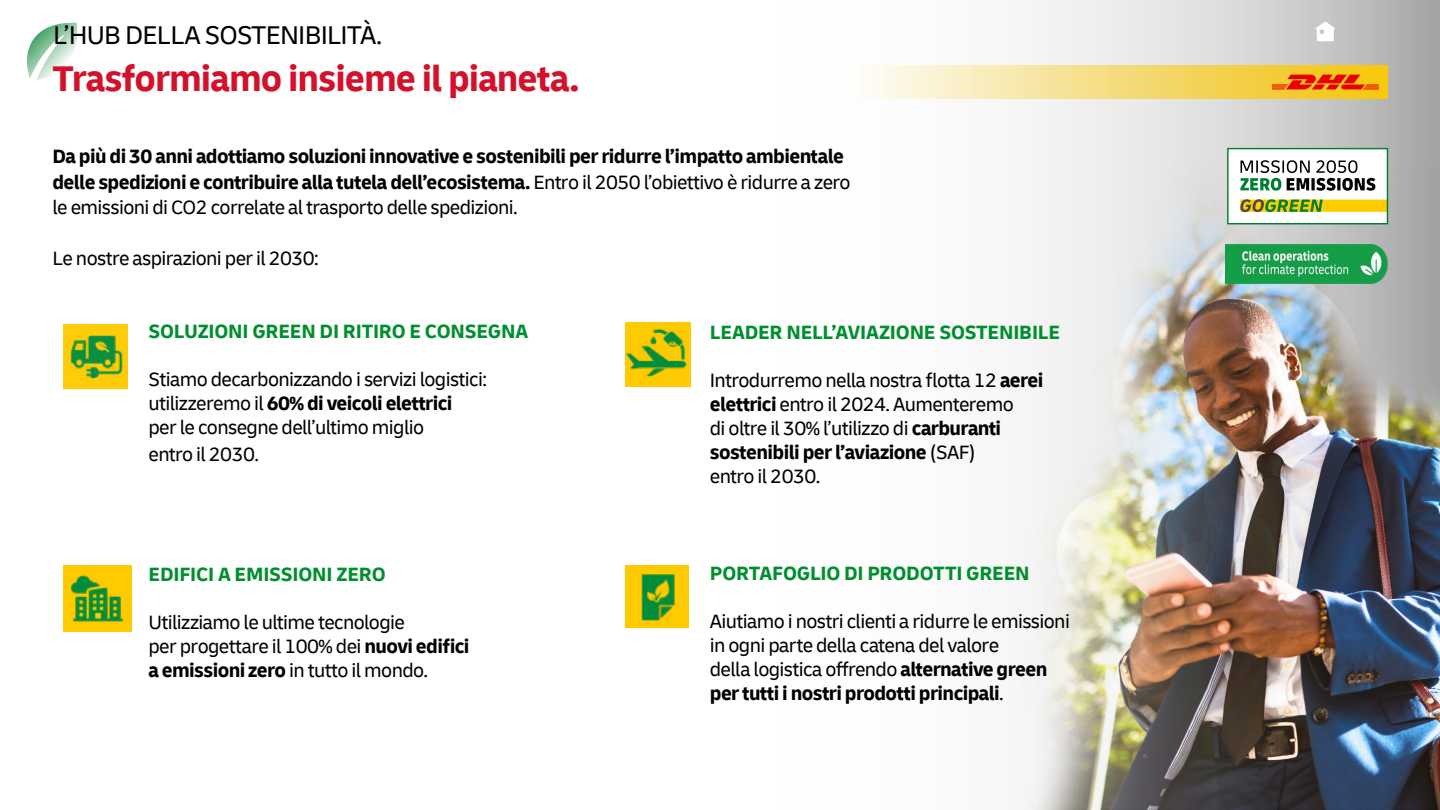
<style>
.page{position:relative;width:1440px;height:810px;background:#fff}
.page>*{position:absolute;margin:0;border:0;box-sizing:border-box;transform-origin:0 0}
.t1{font:700 37.5px "Delivery";letter-spacing:-.025em;color:#d4112a}
.t2{font:27px "Delivery";letter-spacing:-.03em;color:#000}
.t3{font:20.25px/24px "Delivery";letter-spacing:-.03em;color:#000}
.t4{font:700 20.25px/25.5px "Delivery";letter-spacing:-.03em;color:#000}
.t5{font:700 20.25px "Delivery";letter-spacing:-.01em;color:#008f2f}
.s1{font-weight:400}
.s2{font-weight:700}
</style>
<div class="page">
<img style="left:670px;top:0;width:770px;height:810px">
<img style="left:63px;top:324px;width:65px;height:65px">
<img style="left:878px;top:161px;width:562px;height:648px">
<img style="left:1225px;top:245px;width:162px;height:39px">
<svg style="left:1227px;top:148px;width:161px;height:76px"></svg>
<svg style="left:27px;top:22px;width:51px;height:58px"></svg>
<img style="left:63px;top:565px;width:69px;height:67px">
<img style="left:625px;top:565px;width:67px;height:67px">
<img style="left:625px;top:323px;width:69px;height:66px">
<div style="left:838px;top:65px;width:550px;height:34px;background:linear-gradient(to right,#fbfeff,#f1bc04)"></div>
<svg style="left:1272px;top:75px;width:107px;height:14px"></svg>
<svg style="left:1315px;top:22px;width:20px;height:19px"></svg>
<h2 class="t2" style="left:53px;top:19px;width:331px">L’HUB DELLA SOSTENIBILITÀ.</h2>
<h1 class="t1" style="left:52px;top:55px;width:529px">Trasformiamo insieme il pianeta.</h1>
<p class="t4" style="left:52px;top:144px;width:800px">Da più di 30 anni adottiamo soluzioni innovative e sostenibili per ridurre l’impatto ambientale delle spedizioni e contribuire alla tutela dell’ecosistema. <span class="s1">Entro il 2050 l’obiettivo è ridurre a zero le emissioni di CO2 correlate al trasporto delle spedizioni.</span></p>
<p class="t3" style="left:52px;top:247px;width:268px">Le nostre aspirazioni per il 2030:</p>
<p class="t5" style="left:149px;top:318px;width:381px">SOLUZIONI GREEN DI RITIRO E CONSEGNA</p>
<p class="t3" style="left:149px;top:367px;width:340px">Stiamo decarbonizzando i servizi logistici: utilizzeremo il <span class="s2">60% di veicoli elettrici<br></span>per le consegne dell’ultimo miglio</p>
<p class="t3" style="left:149px;top:442px;width:112px">entro il 2030.</p>
<p class="t5" style="left:149px;top:561px;width:239px">EDIFICI A EMISSIONI ZERO</p>
<p class="t3" style="left:149px;top:610px;width:323px">Utilizziamo le ultime tecnologie<br>per progettare il 100% dei <span class="s2">nuovi edifici a emissioni zero</span> in tutto il mondo.</p>
<p class="t5" style="left:710px;top:320px;width:352px">LEADER NELL’AVIAZIONE SOSTENIBILE</p>
<p class="t3" style="left:710px;top:369px;width:335px">Introdurremo nella nostra flotta 12 <span class="s2">aerei elettrici</span> entro il 2024. Aumenteremo<br>di oltre il 30% l’utilizzo di <span class="s2">carburanti sostenibili per l’aviazione</span> (SAF)<br>entro il 2030.</p>
<p class="t5" style="left:710px;top:561px;width:321px">PORTAFOGLIO DI PRODOTTI GREEN</p>
<p class="t3" style="left:710px;top:609px;width:362px">Aiutiamo i nostri clienti a ridurre le emissioni in ogni parte della catena del valore<br>della logistica offrendo <span class="s2">alternative green per tutti i nostri prodotti principali</span>.</p>
</div>
